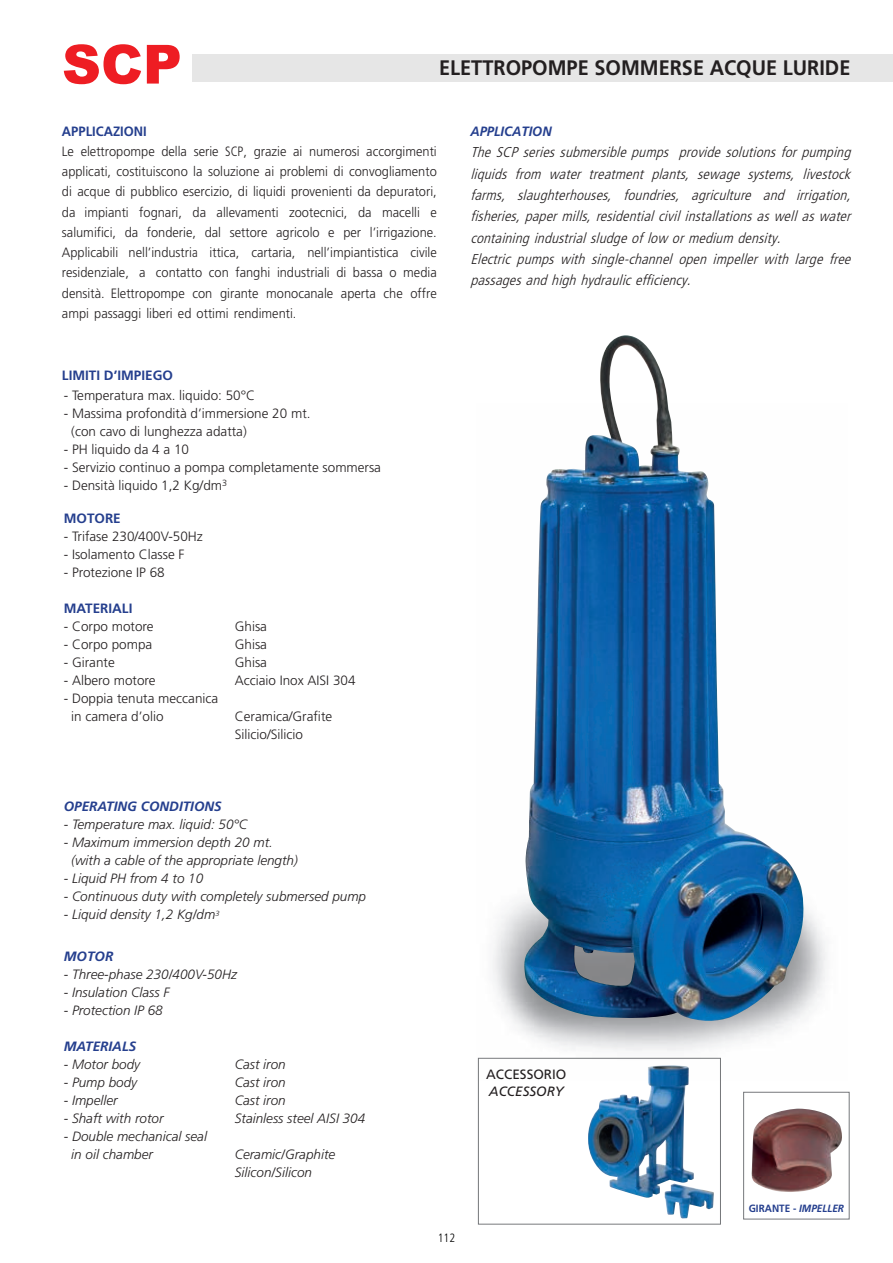
<style>
.page{position:relative;width:893px;height:1263px;background:#fff}
.page>*{position:absolute;margin:0;border:0;box-sizing:border-box;transform-origin:0 0}
.t1{font:900 54px "Arial";color:#ee1d23}
.t2{font:700 21px "Frutiger LT Std";color:#231f20;scale:.95 1}
.t3{font:italic 300 condensed 14.25px/21.3px "Frutiger LT Std";color:#231f20;scale:1.05 1}
.t4{font:300 13.5px/20.2px "Frutiger LT Std";color:#231f20;scale:.95 1}
.t5{font:italic 300 13.5px/18px "Frutiger LT Std";color:#231f20}
.t6{font:300 13.5px/18px "Frutiger LT Std";color:#231f20}
.t7{font:italic 700 13.5px "Frutiger LT Std";color:#253f8e}
.t8{font:700 13.5px "Frutiger LT Std";color:#253f8e}
.t9{font:italic 700 13.5px "Frutiger LT Std";color:#253f8e;scale:.96 1}
.t10{font:13.5px "Frutiger LT Std";color:#231f20}
.t11{font:italic 13.5px "Frutiger LT Std";color:#231f20}
.t12{font:300 condensed 12px "Frutiger LT Std";color:#000}
.t13{font:700 10.5px "Frutiger LT Std";color:#253f8e;scale:.95 1}
.s1{font-weight:700;color:#253f8e}
.s2{font-stretch:condensed}
.s3{font-style:italic}
</style>
<div class="page">
<img style="left:524px;top:335px;width:282px;height:689px">
<div style="left:743px;top:1092px;width:106px;height:127px;background:#fff;border:1px solid #76787b"></div>
<img style="left:751px;top:1109px;width:91px;height:83px">
<div style="left:478px;top:1058px;width:243px;height:166px;border:1px solid #76787b"></div>
<img style="left:588px;top:1065px;width:106px;height:133px">
<h1 class="t1" style="left:62px;top:25px;width:121px">SCP</h1>
<h2 class="t2" style="left:439px;top:55px;width:434px">ELETTROPOMPE SOMMERSE ACQUE LURIDE</h2>
<p class="t4" style="left:62px;top:121px;width:396px"><span class="s1">APPLICAZIONI<br></span>Le elettropompe della serie <span class="s2">SCP</span>, grazie ai numerosi accorgimenti applicati, costituiscono la soluzione ai problemi di convogliamento di acque di pubblico esercizio, di liquidi provenienti da depuratori, da impianti fognari, da allevamenti zootecnici, da macelli e salumifici, da fonderie, dal settore agricolo e per l’irrigazione.<br>Applicabili nell’industri<span class="s2">a</span> ittica, cartaria, nell’impiantistica civile residenziale, a contatto con fanghi industriali di bassa o media densità. Elettropompe con girante monocanale aperta che offre ampi passaggi liberi ed ottimi rendimenti.</p>
<p class="t8" style="left:62px;top:368px;width:113px">LIMITI D’IMPIEGO</p>
<p class="t6" style="left:64px;top:387px;width:193px">- Temperatura max. liquido: 50°C</p>
<p class="t6" style="left:71px;top:405px;width:241px;text-indent:-8px">- Massima profondità d’immersione 20 mt. (con cavo di lunghezza adatta)</p>
<p class="t6" style="left:64px;top:441px;width:127px">- PH liquido da 4 a 10</p>
<p class="t6" style="left:64px;top:459px;width:319px">- Servizio continuo a pompa completamente sommersa</p>
<p class="t6" style="left:64px;top:477px;width:165px">- Densità liquido 1,2 Kg/dm<sup>3</sup></p>
<p class="t8" style="left:64px;top:510px;width:59px">MOTORE</p>
<p class="t6" style="left:64px;top:528px;width:141px">- Trifase 230/400V-50Hz</p>
<p class="t6" style="left:64px;top:546px;width:122px">- Isolamento Classe F</p>
<p class="t6" style="left:64px;top:564px;width:103px">- Protezione IP 68</p>
<p class="t8" style="left:64px;top:600px;width:70px">MATERIALI</p>
<p class="t6" style="left:64px;top:618px;width:91px">- Corpo motore</p>
<p class="t6" style="left:235px;top:618px;width:34px">Ghisa</p>
<p class="t6" style="left:64px;top:636px;width:90px">- Corpo pompa</p>
<p class="t6" style="left:235px;top:636px;width:34px">Ghisa</p>
<p class="t6" style="left:64px;top:654px;width:52px">- Girante</p>
<p class="t6" style="left:235px;top:654px;width:34px">Ghisa</p>
<p class="t6" style="left:64px;top:672px;width:93px">- Albero motore</p>
<p class="t6" style="left:235px;top:672px;width:122px">Acciaio Inox AISI 304</p>
<p class="t6" style="left:71px;top:690px;width:149px;text-indent:-8px">- Doppia tenuta meccanica in camera d’olio</p>
<p class="t6" style="left:235px;top:708px;width:99px">Ceramica/Grafite<br>Silicio/Silicio</p>
<p class="t9" style="left:470px;top:123px;width:86px">APPLICATION</p>
<p class="t3" style="left:470px;top:142px;width:368px">The SCP series submersible pumps provide solutions for pumping liquids from water treatment plants, sewage systems, livestock farms, slaughterhouses, foundries, agriculture and irrigation, fisheries,papermills,residentialcivilinstallationsaswellaswater containingindustrialsludgeoflow ormedium density.<br>Electric pumps with single-channel open impeller with large free passagesandhighhydraulicefficiency.</p>
<p class="t7" style="left:64px;top:798px;width:160px">OPERATING CONDITIONS</p>
<p class="t5" style="left:64px;top:815px;width:185px">- Temperature max. liquid: 50°C</p>
<p class="t5" style="left:71px;top:833px;width:228px;text-indent:-8px">- Maximum immersion depth 20 mt. (with a cable of the appropriate length)</p>
<p class="t5" style="left:64px;top:869px;width:141px">- Liquid PH from 4 to 10</p>
<p class="t5" style="left:64px;top:887px;width:304px">- Continuous duty with completely submersed pump</p>
<p class="t5" style="left:64px;top:905px;width:157px">- Liquid density 1,2 Kg/dm<sup>3</sup></p>
<p class="t7" style="left:64px;top:948px;width:51px">MOTOR</p>
<p class="t5" style="left:64px;top:965px;width:175px">- Three-phase 230/400V-50Hz</p>
<p class="t5" style="left:64px;top:983px;width:107px">- Insulation Class F</p>
<p class="t5" style="left:64px;top:1001px;width:101px">- Protection IP 68</p>
<p class="t7" style="left:64px;top:1038px;width:74px">MATERIALS</p>
<p class="t5" style="left:64px;top:1055px;width:78px">- Motor body</p>
<p class="t5" style="left:235px;top:1055px;width:53px">Cast iron</p>
<p class="t5" style="left:64px;top:1073px;width:75px">- Pump body</p>
<p class="t5" style="left:235px;top:1073px;width:53px">Cast iron</p>
<p class="t5" style="left:64px;top:1091px;width:55px">- Impeller</p>
<p class="t5" style="left:235px;top:1091px;width:53px">Cast iron</p>
<p class="t5" style="left:64px;top:1109px;width:101px">- Shaft with rotor</p>
<p class="t5" style="left:235px;top:1109px;width:132px">Stainless steel AISI 304</p>
<p class="t5" style="left:71px;top:1127px;width:137px;text-indent:-8px">- Double mechanical seal in oil chamber</p>
<p class="t5" style="left:235px;top:1145px;width:102px">Ceramic/Graphite<br>Silicon/Silicon</p>
<p class="t10" style="left:486px;top:1067px;width:82px">ACCESSORIO</p>
<p class="t11" style="left:489px;top:1083px;width:76px">ACCESSORY</p>
<p class="t12" style="left:438px;top:1231px;width:19px">112</p>
<p class="t13" style="left:749px;top:1202px;width:102px">GIRANTE - <span class="s3">IMPELLER</span></p>
</div>
